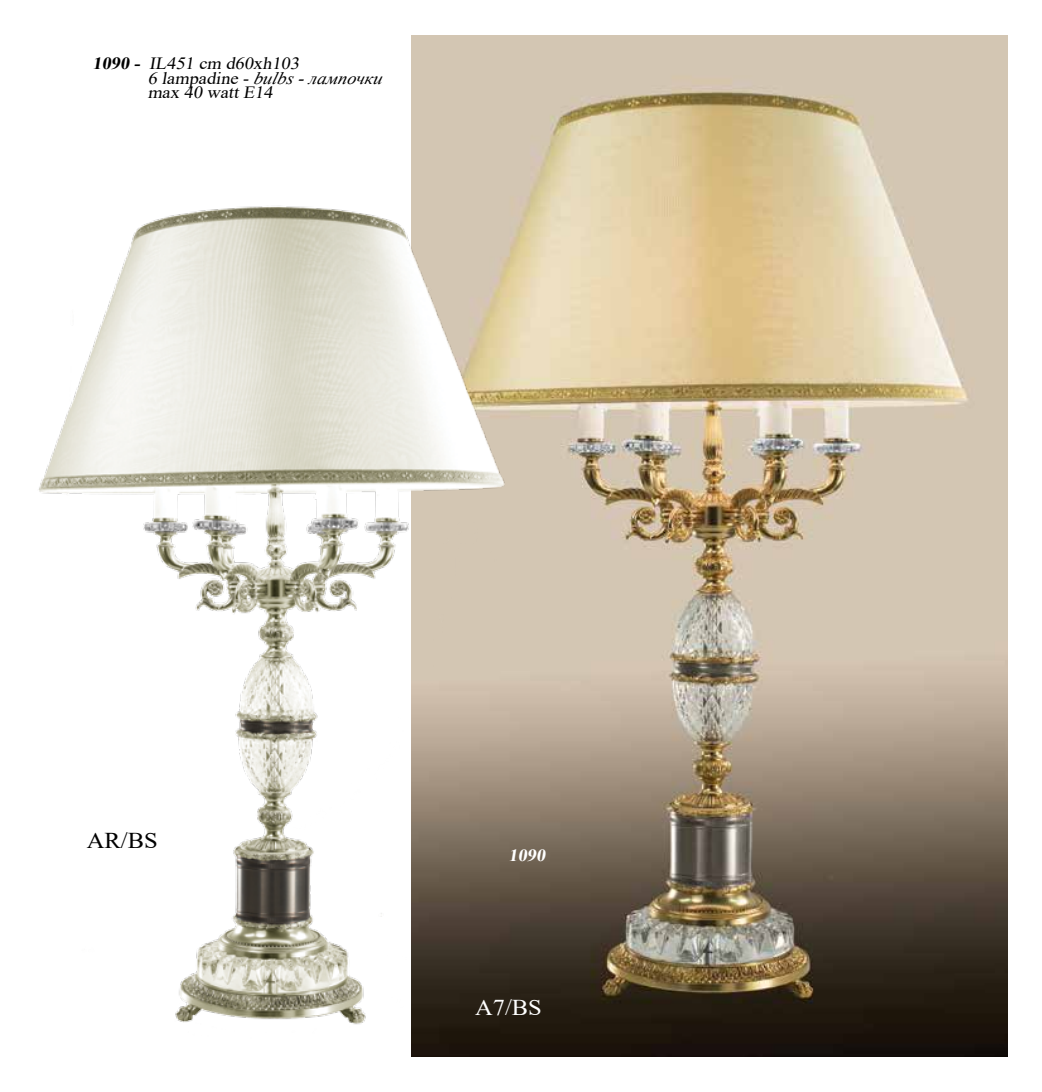
<style>
.page{position:relative;width:1042px;height:1092px;background:#fff}
.page>*{position:absolute;margin:0;border:0;box-sizing:border-box;transform-origin:0 0}
.t1{font:22.57px "Times New Roman";color:#fff;scale:1.09 1}
.t2{font:22.57px "Times New Roman";color:#000;scale:1.09 1}
.t3{font:italic 17.15px/14.7px "Times New Roman";color:#000;scale:1.07 1}
.t4{font:italic 700 17.15px "Times New Roman";color:#fff;scale:1.07 1}
.s1{font-weight:700}
.s2{font-style:inherit}
</style>
<div class="page">
<img style="left:412px;top:36px;width:595px;height:1020px">
<img style="left:38px;top:155px;width:513px;height:902px">
<p class="t3" style="left:148px;top:55px;width:224px;text-indent:-55px"><span class="s1">1090 -</span> IL451 cm d60xh103<br>6 lampadine -<span class="s2">bulbs -л ампочки </span>max 40 wattE14</p>
<h1 class="t2" style="left:87px;top:824px;width:66px">AR/BS</h1>
<p class="t4" style="left:508px;top:842px;width:39px">1090</p>
<h1 class="t1" style="left:475px;top:990px;width:63px">A7/BS</h1>
</div>
